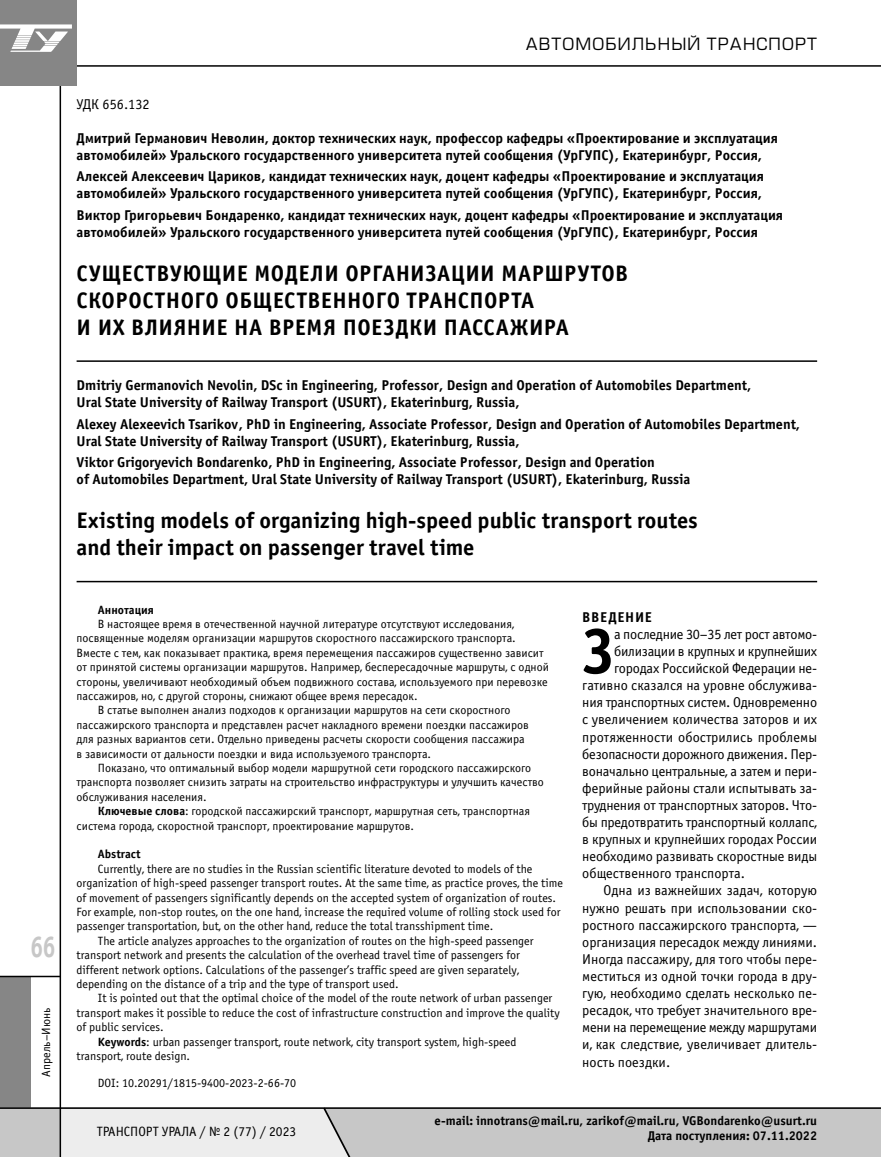
<style>
.page{position:relative;width:881px;height:1157px;background:#fff}
.page>*{position:absolute;margin:0;border:0;box-sizing:border-box;transform-origin:0 0}
.t1{font:63.6px "Officina Sans C Bold 2";color:#000}
.t2{font:30px "Officina Sans C Bold 2";color:#c7c7c7;scale:.8 1}
.t3{font:22.5px/27px "Officina Sans C Bold 2";letter-spacing:.01em;color:#000}
.t4{font:16.5px "Europe";letter-spacing:.07em;color:#000}
.t5{font:14.25px/17.1px "Officina Sans C Bold 2";color:#000}
.t6{font:14.25px "Officina Sans C Book 2";letter-spacing:-.005em;color:#000}
.t7{font:14.25px "Officina Sans C Bold 2";letter-spacing:.045em;color:#000}
.t8{font:13.5px "Officina Sans C Book 2";color:#000}
.t9{font:12.75px/15.3px "Officina Sans C Bold 2";color:#000;text-align:right}
.t10{font:12px "Officina Sans C Book 2";color:#000}
.t11{font:12px "Officina Sans C Bold 2";color:#000}
.s1{font-family:"Officina Sans C Bold 2"}
</style>
<div class="page">
<div style="left:0;top:1107px;width:880px;height:50px;background:#c7c7c7"></div>
<div style="left:0;top:976px;width:31px;height:131px;background:#868686"></div>
<hr style="left:0;top:975px;width:60px;height:2px;background:#000">
<svg style="left:61px;top:1105px;width:308px;height:52px;background:#e4e4e4"></svg>
<hr style="left:0;top:1107px;width:880px;height:1px;background:#000">
<hr style="left:60px;top:79px;width:1px;height:1078px;background:#000">
<hr style="left:66px;top:65px;width:814px;height:2px;background:#000">
<div style="left:0;top:0;width:77px;height:85px;background:#868686"></div>
<svg style="left:0;top:24px;width:72px;height:28px"></svg>
<hr style="left:77px;top:360px;width:739px;height:2px;background:#000">
<hr style="left:77px;top:581px;width:739px;height:1px;background:#000">
<h2 class="t2" style="left:30px;top:935px;width:34px">66</h2>
<p class="t10" style="left:42px;top:1076px;width:70px;rotate:-90deg">Апрель–Июнь</p>
<h3 class="t4" style="left:525px;top:38px;width:292px">АВТОМОБИЛЬНЫЙ ТРАНСПОРТ</h3>
<p class="t6" style="left:77px;top:98px;width:74px">УДК 656.132</p>
<p class="t5" style="left:77px;top:131px;width:702px">Дмитрий Германович Неволин, доктор технических наук, профессор кафедры «Проектирование и эксплуатация автомобилей» Уральского государственного университета путей сообщения (УрГУПС), Екатеринбург, Россия,</p>
<p class="t5" style="left:77px;top:169px;width:688px">Алексей Алексеевич Цариков, кандидат технических наук, доцент кафедры «Проектирование и эксплуатация автомобилей» Уральского государственного университета путей сообщения (УрГУПС), Екатеринбург, Россия,</p>
<p class="t5" style="left:77px;top:207px;width:707px">Виктор Григорьевич Бондаренко, кандидат технических наук, доцент кафедры «Проектирование и эксплуатация автомобилей» Уральского государственного университета путей сообщения (УрГУПС), Екатеринбург, Россия</p>
<h3 class="t3" style="left:77px;top:261px;width:553px">СУЩЕСТВУЮЩИЕ МОДЕЛИ ОРГАНИЗАЦИИ МАРШРУТОВ<br>СКОРОСТНОГО ОБЩЕСТВЕННОГО ТРАНСПОРТА<br>И ИХ ВЛИЯНИЕ НА ВРЕМЯ ПОЕЗДКИ ПАССАЖИРА</h3>
<p class="t5" style="left:77px;top:378px;width:676px">Dmitriy Germanovich Nevolin, DSc in Engineering, Professor, Design and Operation of Automobiles Department,<br>Ural State University of Railway Transport (USURT), Ekaterinburg, Russia,</p>
<p class="t5" style="left:77px;top:416px;width:724px">Alexey Alexeevich Tsarikov, PhD in Engineering, Associate Professor, Design and Operation of Automobiles Department,<br>Ural State University of Railway Transport (USURT), Ekaterinburg, Russia,</p>
<p class="t5" style="left:77px;top:455px;width:615px">Viktor Grigoryevich Bondarenko, PhD in Engineering, Associate Professor, Design and Operation<br>of Automobiles Department, Ural State University of Railway Transport (USURT), Ekaterinburg, Russia</p>
<h3 class="t3" style="left:77px;top:509px;width:622px">Existing models of organizing high-speed public transport routes and their impact on passenger travel time</h3>
<p class="t11" style="left:98px;top:605px;width:57px">Аннотация</p>
<p class="t10" style="left:98px;top:619px;width:417px">В настоящее время в отечественной научной литературе отсутствуют исследования,</p>
<p class="t10" style="left:77px;top:634px;width:440px">посвященные моделям организации маршрутов скоростного пассажирского транспорта.</p>
<p class="t10" style="left:77px;top:648px;width:468px">Вместе с тем, как показывает практика, время перемещения пассажиров существенно зависит</p>
<p class="t10" style="left:77px;top:662px;width:473px">от принятой системы организации маршрутов. Например, беспересадочные маршруты, с одной</p>
<p class="t10" style="left:77px;top:677px;width:472px">стороны, увеличивают необходимый объем подвижного состава, используемого при перевозке</p>
<p class="t10" style="left:77px;top:691px;width:342px">пассажиров, но, с другой стороны, снижают общее время пересадок.</p>
<p class="t10" style="left:98px;top:706px;width:414px">В статье выполнен анализ подходов к организации маршрутов на сети скоростного</p>
<p class="t10" style="left:77px;top:720px;width:453px">пассажирского транспорта и представлен расчет накладного времени поездки пассажиров</p>
<p class="t10" style="left:77px;top:734px;width:449px">для разных вариантов сети. Отдельно приведены расчеты скорости сообщения пассажира</p>
<p class="t10" style="left:77px;top:749px;width:356px">в зависимости от дальности поездки и вида используемого транспорта.</p>
<p class="t10" style="left:98px;top:763px;width:434px">Показано, что оптимальный выбор модели маршрутной сети городского пассажирского</p>
<p class="t10" style="left:77px;top:778px;width:468px">транспорта позволяет снизить затраты на строительство инфраструктуры и улучшить качество</p>
<p class="t10" style="left:77px;top:792px;width:131px">обслуживания населения.</p>
<p class="t10" style="left:98px;top:806px;width:433px"><span class="s1">Ключевые слова</span>: городской пассажирский транспорт, маршрутная сеть, транспортная</p>
<p class="t10" style="left:77px;top:821px;width:339px">система города, скоростной транспорт, проектирование маршрутов.</p>
<p class="t11" style="left:98px;top:849px;width:44px">Abstract</p>
<p class="t10" style="left:98px;top:864px;width:436px">Currently, there are no studies in the Russian scientific literature devoted to models of the</p>
<p class="t10" style="left:77px;top:878px;width:488px">organization of high-speed passenger transport routes. At the same time, as practice proves, the time</p>
<p class="t10" style="left:77px;top:893px;width:481px">of movement of passengers significantly depends on the accepted system of organization of routes.</p>
<p class="t10" style="left:77px;top:907px;width:485px">For example, non-stop routes, on the one hand, increase the required volume of rolling stock used for</p>
<p class="t10" style="left:77px;top:922px;width:418px">passenger transportation, but, on the other hand, reduce the total transshipment time.</p>
<p class="t10" style="left:98px;top:936px;width:437px">The article analyzes approaches to the organization of routes on the high-speed passenger</p>
<p class="t10" style="left:77px;top:950px;width:444px">transport network and presents the calculation of the overhead travel time of passengers for</p>
<p class="t10" style="left:77px;top:965px;width:444px">different network options. Calculations of the passenger’s traffic speed are given separately,</p>
<p class="t10" style="left:77px;top:979px;width:323px">depending on the distance of a trip and the type of transport used.</p>
<p class="t10" style="left:98px;top:994px;width:456px">It is pointed out that the optimal choice of the model of the route network of urban passenger</p>
<p class="t10" style="left:77px;top:1008px;width:484px">transport makes it possible to reduce the cost of infrastructure construction and improve the quality</p>
<p class="t10" style="left:77px;top:1022px;width:89px">of public services.</p>
<p class="t10" style="left:98px;top:1037px;width:420px"><span class="s1">Keywords</span>: urban passenger transport, route network, city transport system, high-speed</p>
<p class="t10" style="left:77px;top:1051px;width:115px">transport, route design.</p>
<p class="t10" style="left:98px;top:1078px;width:200px">DOI: 10.20291/1815-9400-2023-2-66-70</p>
<p class="t7" style="left:582px;top:611px;width:71px">ВВЕДЕНИЕ</p>
<h1 class="t1" style="left:582px;top:627px;width:33px">З</h1>
<p class="t6" style="left:614px;top:629px;width:204px">а последние 30–35 лет рост автомо-</p>
<p class="t6" style="left:614px;top:646px;width:204px">билизации в крупных и крупнейших</p>
<p class="t6" style="left:614px;top:663px;width:204px">городах Российской Федерации не-</p>
<p class="t6" style="left:582px;top:680px;width:236px">гативно сказался на уровне обслужива-</p>
<p class="t6" style="left:582px;top:697px;width:236px">ния транспортных систем. Одновременно</p>
<p class="t6" style="left:582px;top:714px;width:236px">с увеличением количества заторов и их</p>
<p class="t6" style="left:582px;top:731px;width:236px">протяженности обострились проблемы</p>
<p class="t6" style="left:582px;top:748px;width:236px">безопасности дорожного движения. Пер-</p>
<p class="t6" style="left:582px;top:765px;width:236px">воначально центральные, а затем и пери-</p>
<p class="t6" style="left:582px;top:782px;width:236px">ферийные районы стали испытывать за-</p>
<p class="t6" style="left:582px;top:800px;width:236px">труднения от транспортных заторов. Что-</p>
<p class="t6" style="left:582px;top:817px;width:236px">бы предотвратить транспортный коллапс,</p>
<p class="t6" style="left:582px;top:834px;width:236px">в крупных и крупнейших городах России</p>
<p class="t6" style="left:582px;top:851px;width:236px">необходимо развивать скоростные виды</p>
<p class="t6" style="left:582px;top:868px;width:164px">общественного транспорта.</p>
<p class="t6" style="left:603px;top:885px;width:215px">Одна из важнейших задач, которую</p>
<p class="t6" style="left:582px;top:902px;width:236px">нужно решать при использовании ско-</p>
<p class="t6" style="left:582px;top:919px;width:236px">ростного пассажирского транспорта, —</p>
<p class="t6" style="left:582px;top:936px;width:236px">организация пересадок между линиями.</p>
<p class="t6" style="left:582px;top:953px;width:236px">Иногда пассажиру, для того чтобы пере-</p>
<p class="t6" style="left:582px;top:971px;width:236px">меститься из одной точки города в дру-</p>
<p class="t6" style="left:582px;top:988px;width:236px">гую, необходимо сделать несколько пе-</p>
<p class="t6" style="left:582px;top:1005px;width:236px">ресадок, что требует значительного вре-</p>
<p class="t6" style="left:582px;top:1022px;width:236px">мени на перемещение между маршрутами</p>
<p class="t6" style="left:582px;top:1039px;width:236px">и, как следствие, увеличивает длитель-</p>
<p class="t6" style="left:582px;top:1056px;width:89px">ность поездки.</p>
<p class="t8" style="left:97px;top:1126px;width:201px">ТРАНСПОРТ УРАЛА / № 2 (77) / 2023</p>
<p class="t9" style="left:434px;top:1113px;width:384px">e-mail: innotrans@mail.ru, zarikof@mail.ru, VGBondarenko@usurt.ru<br>Дата поступления: 07.11.2022</p>
</div>
